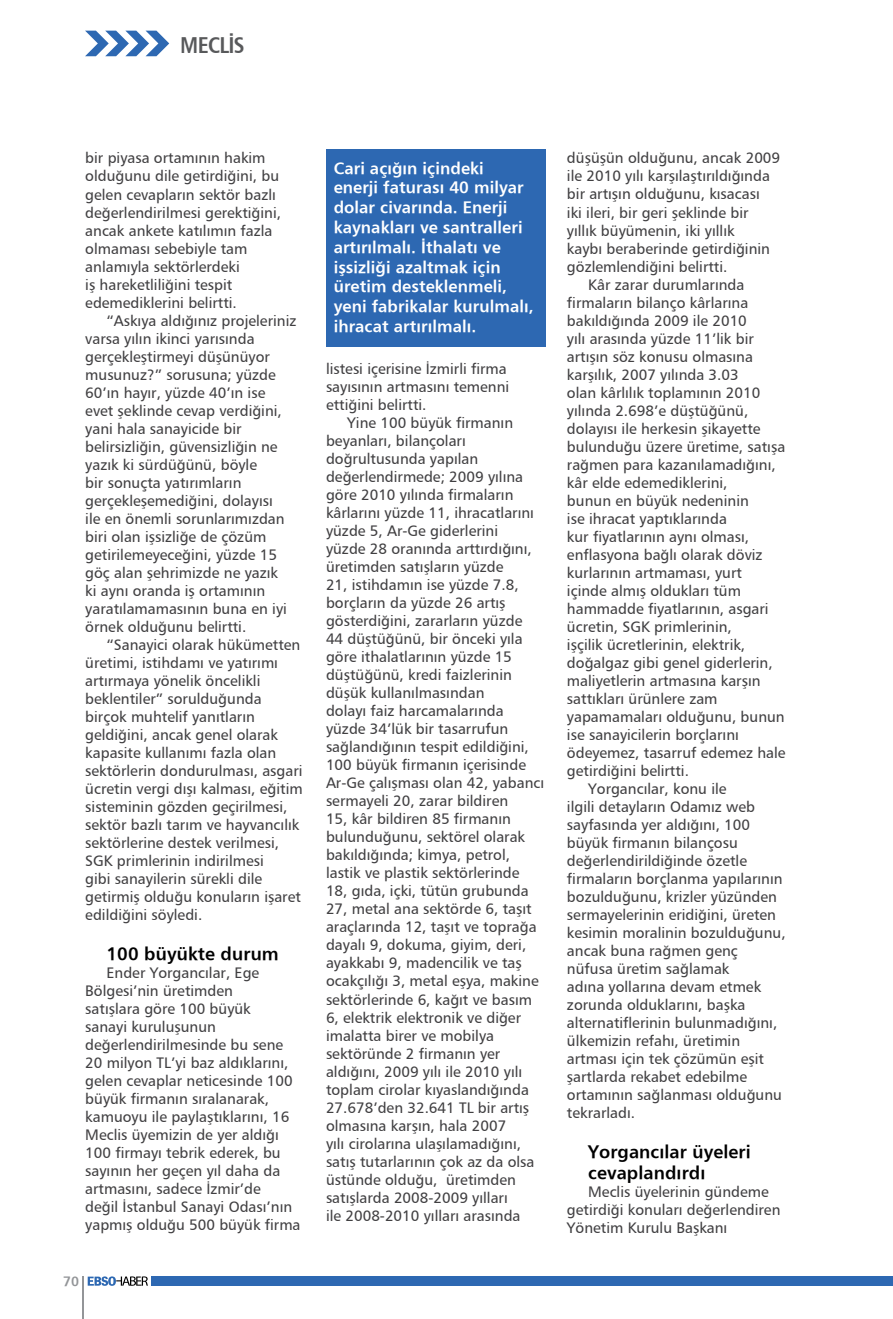
<style>
.page{position:relative;width:893px;height:1319px;background:#fff}
.page>*{position:absolute;margin:0;border:0;box-sizing:border-box;transform-origin:0 0}
.t1{font:700 condensed 22.5px "Frutiger";letter-spacing:-.03em;color:#58595b}
.t2{font:700 18px/21.6px "Frutiger";letter-spacing:.005em;color:#000}
.t3{font:700 16.5px/19.8px "Frutiger";letter-spacing:.005em;color:#fff}
.t4{font:15px/18px "Frutiger Roman";color:#414042}
.t5{font:700 13.5px "Frutiger";color:#939598}
</style>
<div class="page">
<svg style="left:88px;top:1276px;width:60px;height:9px"></svg>
<div style="left:151px;top:1276px;width:742px;height:9px;background:#2d68b2"></div>
<hr style="left:83px;top:1276px;width:1px;height:42px;background:#939598">
<svg style="left:85px;top:31px;width:84px;height:25px"></svg>
<div style="left:326px;top:149px;width:220px;height:198px;background:#2d68b2"></div>
<h1 class="t1" style="left:180px;top:31px;width:66px">MECLİS</h1>
<p class="t4" style="left:85px;top:149px;width:197px">bir piyasa ortamının hakim olduğunu dile getirdiğini, bu gelen cevapların sektör bazlı değerlendirilmesi gerektiğini, ancak ankete katılımın fazla olmaması sebebiyle tam anlamıyla sektörlerdeki<br>iş hareketliliğini tespit edemediklerini belirtti.</p>
<p class="t4" style="left:85px;top:311px;width:213px;text-indent:21px">“Askıya aldığınız projeleriniz varsa yılın ikinci yarısında gerçekleştirmeyi düşünüyor musunuz?” sorusuna; yüzde<br>60’ın hayır, yüzde 40’ın ise evet şeklinde cevap verdiğini, yani hala sanayicide bir belirsizliğin, güvensizliğin ne yazık ki sürdüğünü, böyle<br>bir sonuçta yatırımların gerçekleşemediğini, dolayısı<br>ile en önemli sorunlarımızdan biri olan işsizliğe de çözüm getirilemeyeceğini, yüzde 15 göç alan şehrimizde ne yazık<br>ki aynı oranda iş ortamının yaratılamamasının buna en iyi örnek olduğunu belirtti.</p>
<p class="t4" style="left:85px;top:635px;width:219px;text-indent:21px">“Sanayici olarak hükümetten üretimi, istihdamı ve yatırımı artırmaya yönelik öncelikli beklentiler” sorulduğunda birçok muhtelif yanıtların geldiğini, ancak genel olarak kapasite kullanımı fazla olan sektörlerin dondurulması, asgari ücretin vergi dışı kalması, eğitim sisteminin gözden geçirilmesi, sektör bazlı tarım ve hayvancılık sektörlerine destek verilmesi,<br>SGK primlerinin indirilmesi<br>gibi sanayilerin sürekli dile getirmiş olduğu konuların işaret edildiğini söyledi.</p>
<p class="t2" style="left:107px;top:942px;width:174px">100 büyükte durum</p>
<p class="t4" style="left:85px;top:962px;width:217px;text-indent:21px">Ender Yorgancılar, Ege<br>Bölgesi’nin üretimden<br>satışlara göre 100 büyük<br>sanayi kuruluşunun değerlendirilmesinde bu sene<br>20 milyon TL’yi baz aldıklarını, gelen cevaplar neticesinde 100 büyük firmanın sıralanarak, kamuoyu ile paylaştıklarını, 16<br>Meclis üyemizin de yer aldığı<br>100 firmayı tebrik ederek, bu sayının her geçen yıl daha da artmasını, sadece İzmir’de<br>değil İstanbul Sanayi Odası’nın yapmış olduğu 500 büyük firma</p>
<p class="t5" style="left:63px;top:1272px;width:18px">70</p>
<p class="t3" style="left:334px;top:158px;width:201px">Cari açığın içindeki<br>enerji faturası 40 milyar dolar civarında. Enerji kaynakları ve santralleri artırılmalı. İthalatı ve işsizliği azaltmak için üretim desteklenmeli, yeni fabrikalar kurulmalı, ihracat artırılmalı.</p>
<p class="t4" style="left:326px;top:359px;width:185px">listesi içerisine İzmirli firma sayısının artmasını temenni ettiğini belirtti.</p>
<p class="t4" style="left:326px;top:413px;width:220px;text-indent:21px">Yine 100 büyük firmanın beyanları, bilançoları doğrultusunda yapılan değerlendirmede; 2009 yılına göre 2010 yılında firmaların kârlarını yüzde 11, ihracatlarını yüzde 5, Ar-Ge giderlerini<br>yüzde 28 oranında arttırdığını, üretimden satışların yüzde<br>21, istihdamın ise yüzde 7.8, borçların da yüzde 26 artış gösterdiğini, zararların yüzde<br>44 düştüğünü, bir önceki yıla göre ithalatlarının yüzde 15 düştüğünü, kredi faizlerinin düşük kullanılmasından<br>dolayı faiz harcamalarında yüzde 34’lük bir tasarrufun sağlandığının tespit edildiğini,<br>100 büyük firmanın içerisinde<br>Ar-Ge çalışması olan 42, yabancı sermayeli 20, zarar bildiren<br>15, kâr bildiren 85 firmanın bulunduğunu, sektörel olarak bakıldığında; kimya, petrol, lastik ve plastik sektörlerinde<br>18, gıda, içki, tütün grubunda<br>27, metal ana sektörde 6, taşıt araçlarında 12, taşıt ve toprağa dayalı 9, dokuma, giyim, deri, ayakkabı 9, madencilik ve taş ocakçılığı 3, metal eşya, makine sektörlerinde 6, kağıt ve basım<br>6, elektrik elektronik ve diğer imalatta birer ve mobilya sektöründe 2 firmanın yer aldığını, 2009 yılı ile 2010 yılı toplam cirolar kıyaslandığında<br>27.678’den 32.641 TL bir artış olmasına karşın, hala 2007<br>yılı cirolarına ulaşılamadığını, satış tutarlarının çok az da olsa üstünde olduğu, üretimden satışlarda 2008-2009 yılları<br>ile 2008-2010 yılları arasında</p>
<p class="t4" style="left:567px;top:149px;width:215px">düşüşün olduğunu, ancak 2009</p>
<p class="t4" style="left:567px;top:167px;width:204px">ile 2010 yılı karşılaştırıldığında</p>
<p class="t4" style="left:567px;top:185px;width:194px">bir artışın olduğunu, kısacası</p>
<p class="t4" style="left:567px;top:203px;width:183px">iki ileri, bir geri şeklinde bir</p>
<p class="t4" style="left:567px;top:221px;width:169px">yıllık büyümenin, iki yıllık</p>
<p class="t4" style="left:567px;top:239px;width:205px">kaybı beraberinde getirdiğinin</p>
<p class="t4" style="left:567px;top:257px;width:162px">gözlemlendiğini belirtti.</p>
<p class="t4" style="left:588px;top:275px;width:158px">Kâr zarar durumlarında</p>
<p class="t4" style="left:567px;top:293px;width:183px">firmaların bilanço kârlarına</p>
<p class="t4" style="left:567px;top:311px;width:181px">bakıldığında 2009 ile 2010</p>
<p class="t4" style="left:567px;top:329px;width:188px">yılı arasında yüzde 11’lik bir</p>
<p class="t4" style="left:567px;top:347px;width:188px">artışın söz konusu olmasına</p>
<p class="t4" style="left:567px;top:365px;width:173px">karşılık, 2007 yılında 3.03</p>
<p class="t4" style="left:567px;top:383px;width:195px">olan kârlılık toplamının 2010</p>
<p class="t4" style="left:567px;top:401px;width:183px">yılında 2.698’e düştüğünü,</p>
<p class="t4" style="left:567px;top:419px;width:195px">dolayısı ile herkesin şikayette</p>
<p class="t4" style="left:567px;top:437px;width:220px">bulunduğu üzere üretime, satışa</p>
<p class="t4" style="left:567px;top:455px;width:210px">rağmen para kazanılamadığını,</p>
<p class="t4" style="left:567px;top:473px;width:162px">kâr elde edemediklerini,</p>
<p class="t4" style="left:567px;top:491px;width:183px">bunun en büyük nedeninin</p>
<p class="t4" style="left:567px;top:509px;width:161px">ise ihracat yaptıklarında</p>
<p class="t4" style="left:567px;top:527px;width:184px">kur fiyatlarının aynı olması,</p>
<p class="t4" style="left:567px;top:545px;width:197px">enflasyona bağlı olarak döviz</p>
<p class="t4" style="left:567px;top:563px;width:176px">kurlarının artmaması, yurt</p>
<p class="t4" style="left:567px;top:581px;width:176px">içinde almış oldukları tüm</p>
<p class="t4" style="left:567px;top:599px;width:203px">hammadde fiyatlarının, asgari</p>
<p class="t4" style="left:567px;top:617px;width:166px">ücretin, SGK primlerinin,</p>
<p class="t4" style="left:567px;top:635px;width:180px">işçilik ücretlerinin, elektrik,</p>
<p class="t4" style="left:567px;top:653px;width:207px">doğalgaz gibi genel giderlerin,</p>
<p class="t4" style="left:567px;top:671px;width:195px">maliyetlerin artmasına karşın</p>
<p class="t4" style="left:567px;top:689px;width:152px">sattıkları ürünlere zam</p>
<p class="t4" style="left:567px;top:707px;width:219px">yapamamaları olduğunu, bunun</p>
<p class="t4" style="left:567px;top:725px;width:173px">ise sanayicilerin borçlarını</p>
<p class="t4" style="left:567px;top:743px;width:220px">ödeyemez, tasarruf edemez hale</p>
<p class="t4" style="left:567px;top:761px;width:124px">getirdiğini belirtti.</p>
<p class="t4" style="left:588px;top:779px;width:140px">Yorgancılar, konu ile</p>
<p class="t4" style="left:567px;top:797px;width:190px">ilgili detayların Odamız web</p>
<p class="t4" style="left:567px;top:815px;width:185px">sayfasında yer aldığını, 100</p>
<p class="t4" style="left:567px;top:833px;width:172px">büyük firmanın bilançosu</p>
<p class="t4" style="left:567px;top:851px;width:182px">değerlendirildiğinde özetle</p>
<p class="t4" style="left:567px;top:869px;width:217px">firmaların borçlanma yapılarının</p>
<p class="t4" style="left:567px;top:887px;width:211px">bozulduğunu, krizler yüzünden</p>
<p class="t4" style="left:567px;top:905px;width:211px">sermayelerinin eridiğini, üreten</p>
<p class="t4" style="left:567px;top:923px;width:220px">kesimin moralinin bozulduğunu,</p>
<p class="t4" style="left:567px;top:941px;width:172px">ancak buna rağmen genç</p>
<p class="t4" style="left:567px;top:959px;width:164px">nüfusa üretim sağlamak</p>
<p class="t4" style="left:567px;top:977px;width:196px">adına yollarına devam etmek</p>
<p class="t4" style="left:567px;top:995px;width:180px">zorunda olduklarını, başka</p>
<p class="t4" style="left:567px;top:1013px;width:212px">alternatiflerinin bulunmadığını,</p>
<p class="t4" style="left:567px;top:1031px;width:175px">ülkemizin refahı, üretimin</p>
<p class="t4" style="left:567px;top:1049px;width:199px">artması için tek çözümün eşit</p>
<p class="t4" style="left:567px;top:1067px;width:182px">şartlarda rekabet edebilme</p>
<p class="t4" style="left:567px;top:1085px;width:217px">ortamının sağlanması olduğunu</p>
<p class="t4" style="left:567px;top:1103px;width:70px">tekrarladı.</p>
<p class="t2" style="left:588px;top:1140px;width:164px">Yorgancılar üyeleri cevaplandırdı</p>
<p class="t4" style="left:567px;top:1182px;width:215px;text-indent:21px">Meclis üyelerinin gündeme getirdiği konuları değerlendiren<br>Yönetim Kurulu Başkanı</p>
</div>
